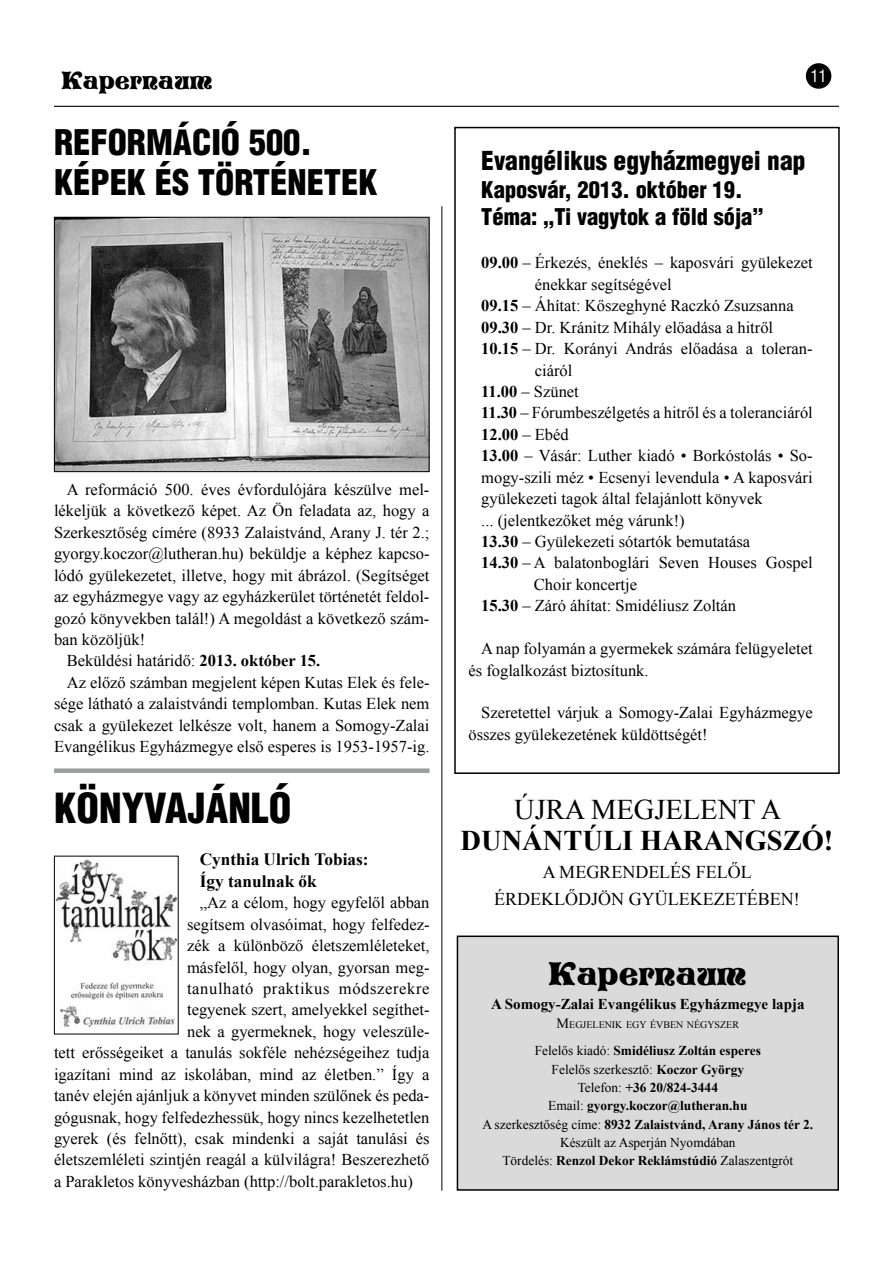
<style>
.page{position:relative;width:893px;height:1263px;background:#fff}
.page>*{position:absolute;margin:0;border:0;box-sizing:border-box;transform-origin:0 0}
.t1{font:900 40.5px "Switzerland Cond";color:#000}
.t2{font:900 34.5px/39.8px "Switzerland Cond";color:#000}
.t3{font:31.5px "Vivian";color:#000}
.t4{font:700 28.5px "Times New Roman";color:#000}
.t5{font:28.5px "Times New Roman";color:#000}
.t6{font:900 25.5px "Switzerland Cond";color:#000}
.t7{font:24px "Vivian";color:#000}
.t8{font:900 22.5px/27.6px "Switzerland Cond";color:#000}
.t9{font:18px/27.6px "Times New Roman";color:#000;text-align:center}
.t10{font:700 17.25px/21.5px "Times New Roman";color:#000}
.t11{font:16.5px/21.5px "Times New Roman";color:#000}
.t12{font:16.5px "Times New Roman";letter-spacing:.04em;color:#000}
.t13{font:700 16.5px "Times New Roman";color:#000}
.t14{font:16.5px "Switzerland Condensed";color:#fff}
.t15{font:700 15px "Times New Roman";color:#000}
.t16{font:700 13.5px/18.3px "Times New Roman";color:#000;text-align:center}
.t17{font:10.05px "Times New Roman";color:#000}
.s1{font-weight:700}
.s2{font-weight:400}
.s3{font-size:14.25px}
</style>
<div class="page">
<div style="left:806px;top:63px;width:25px;height:26px;background:#000;border-radius:50%"></div>
<hr style="left:54px;top:106px;width:785px;height:1px;background:#000">
<div style="left:457px;top:936px;width:381px;height:254px;background:#dadada"></div>
<div style="left:457px;top:935px;width:382px;height:256px;border:2px solid #000"></div>
<img style="left:56px;top:219px;width:371px;height:251px">
<div style="left:54px;top:217px;width:375px;height:255px;border:1px solid #000"></div>
<img style="left:56px;top:859px;width:121px;height:170px">
<hr style="left:441px;top:206px;width:1px;height:985px;background:#000">
<div style="left:54px;top:768px;width:375px;height:5px;background:#9c9d9d"></div>
<h3 class="t7" style="left:62px;top:64px;width:153px">Kapernaum</h3>
<p class="t14" style="left:810px;top:66px;width:18px">11</p>
<h2 class="t2" style="left:54px;top:122px;width:325px">REFORMÁCIÓ 500.<br>KÉPEK ÉS TÖRTÉNETEK</h2>
<h3 class="t6" style="left:481px;top:145px;width:326px">Evangélikus egyházmegyei nap</h3>
<h3 class="t8" style="left:481px;top:176px;width:284px">Kaposvár, 2013. október 19.<br>Téma: „Ti vagytok a föld sója”</h3>
<p class="t11" style="left:481px;top:252px;width:333px"><span class="s1">09.00</span> – Érkezés, éneklés – kaposvári gyülekezet</p>
<p class="t11" style="left:535px;top:273px;width:138px">énekkar segítségével</p>
<p class="t11" style="left:481px;top:295px;width:314px"><span class="s1">09.15</span> – Áhítat: Kőszeghyné Raczkó Zsuzsanna</p>
<p class="t11" style="left:481px;top:316px;width:293px"><span class="s1">09.30</span> – Dr. Kránitz Mihály előadása a hitről</p>
<p class="t11" style="left:481px;top:338px;width:333px"><span class="s1">10.15</span> – Dr. Korányi András előadása a toleran-</p>
<p class="t11" style="left:535px;top:359px;width:39px">ciáról</p>
<p class="t11" style="left:481px;top:380px;width:99px"><span class="s1">11.00</span> – Szünet</p>
<p class="t11" style="left:481px;top:402px;width:333px"><span class="s1">11.30</span> – Fórumbeszélgetés a hitről és a toleranciáról</p>
<p class="t13" style="left:481px;top:423px;width:89px">12.00 <span class="s2">– Ebéd</span></p>
<p class="t11" style="left:481px;top:445px;width:333px"><span class="s1">13.00</span> – Vásár: Luther kiadó • Borkóstolás • So-</p>
<p class="t11" style="left:481px;top:466px;width:333px">mogy-szili méz • Ecsenyi levendula • A kaposvári</p>
<p class="t11" style="left:481px;top:488px;width:283px">gyülekezeti tagok által felajánlott könyvek</p>
<p class="t11" style="left:481px;top:509px;width:205px">... (jelentkezőket még várunk!)</p>
<p class="t11" style="left:481px;top:530px;width:270px"><span class="s1">13.30</span> – Gyülekezeti sótartók bemutatása</p>
<p class="t11" style="left:481px;top:552px;width:333px"><span class="s1">14.30</span> – A balatonboglári Seven Houses Gospel</p>
<p class="t11" style="left:534px;top:573px;width:105px">Choir koncertje</p>
<p class="t11" style="left:481px;top:595px;width:256px"><span class="s1">15.30</span> – Záró áhítat: Smidéliusz Zoltán</p>
<p class="t11" style="left:468px;top:638px;width:346px;text-indent:13px">A nap folyamán a gyermekek számára felügyeletet és foglalkozást biztosítunk.</p>
<p class="t11" style="left:468px;top:702px;width:346px;text-indent:13px">Szeretettel várjuk a Somogy-Zalai Egyházmegye összes gyülekezetének küldöttségét!</p>
<p class="t11" style="left:67px;top:478px;width:364px">A reformáció 500. éves évfordulójára készülve mel-</p>
<p class="t11" style="left:54px;top:500px;width:377px">lékeljük a következő képet. Az Ön feladata az, hogy a</p>
<p class="t11" style="left:54px;top:521px;width:377px">Szerkesztőség címére (8933 Zalaistvánd, Arany J. tér 2.;</p>
<p class="t11" style="left:54px;top:543px;width:377px">gyorgy.koczor@lutheran.hu) beküldje a képhez kapcso-</p>
<p class="t11" style="left:54px;top:564px;width:377px">lódó gyülekezetet, illetve, hogy mit ábrázol. (Segítséget</p>
<p class="t11" style="left:54px;top:586px;width:377px">az egyházmegye vagy az egyházkerület történetét feldol-</p>
<p class="t11" style="left:54px;top:607px;width:377px">gozó könyvekben talál!) A megoldást a következő szám-</p>
<p class="t11" style="left:54px;top:628px;width:93px">ban közöljük!</p>
<p class="t11" style="left:67px;top:650px;width:255px">Beküldési határidő: <span class="s1">2013. október 15.</span></p>
<p class="t11" style="left:67px;top:671px;width:364px">Az előző számban megjelent képen Kutas Elek és fele-</p>
<p class="t11" style="left:54px;top:693px;width:377px">sége látható a zalaistvándi templomban. Kutas Elek nem</p>
<p class="t11" style="left:54px;top:714px;width:377px">csak a gyülekezet lelkésze volt, hanem a Somogy-Zalai</p>
<p class="t11" style="left:54px;top:736px;width:377px">Evangélikus Egyházmegye első esperes is 1953-1957-ig.</p>
<h1 class="t1" style="left:54px;top:782px;width:239px">KÖNYVAJÁNLÓ</h1>
<p class="t10" style="left:200px;top:848px;width:170px">Cynthia Ulrich Tobias:<br>Így tanulnak ők</p>
<p class="t11" style="left:200px;top:892px;width:231px">„Az a célom, hogy egyfelől abban</p>
<p class="t11" style="left:187px;top:913px;width:244px">segítsem olvasóimat, hogy felfedez-</p>
<p class="t11" style="left:187px;top:935px;width:244px">zék a különböző életszemléleteket,</p>
<p class="t11" style="left:187px;top:956px;width:244px">másfelől, hogy olyan, gyorsan meg-</p>
<p class="t12" style="left:187px;top:977px;width:244px">tanulható praktikus módszerekre</p>
<p class="t11" style="left:187px;top:999px;width:244px">tegyenek szert, amelyekkel segíthet-</p>
<p class="t11" style="left:187px;top:1020px;width:244px">nek a gyermeknek, hogy veleszüle-</p>
<p class="t11" style="left:54px;top:1042px;width:377px">tett erősségeiket a tanulás sokféle nehézségeihez tudja</p>
<p class="t11" style="left:54px;top:1063px;width:377px">igazítani mind az iskolában, mind az életben.” Így a</p>
<p class="t11" style="left:54px;top:1085px;width:377px">tanév elején ajánljuk a könyvet minden szülőnek és peda-</p>
<p class="t11" style="left:54px;top:1106px;width:377px">gógusnak, hogy felfedezhessük, hogy nincs kezelhetetlen</p>
<p class="t11" style="left:54px;top:1127px;width:377px">gyerek (és felnőtt), csak mindenki a saját tanulási és</p>
<p class="t11" style="left:54px;top:1149px;width:377px">életszemléleti szintjén reagál a külvilágra! Beszerezhető</p>
<p class="t11" style="left:54px;top:1170px;width:360px">a Parakletos könyvesházban (http://bolt.parakletos.hu)</p>
<h3 class="t5" style="left:514px;top:791px;width:269px">ÚJRA MEGJELENT A</h3>
<h3 class="t4" style="left:460px;top:821px;width:374px">DUNÁNTÚLI HARANGSZÓ!</h3>
<p class="t9" style="left:494px;top:857px;width:307px">A MEGRENDELÉS FELŐL<br>ÉRDEKLŐDJÖN GYÜLEKEZETÉBEN!</p>
<h3 class="t3" style="left:549px;top:953px;width:200px">Kapernaum</h3>
<p class="t15" style="left:491px;top:994px;width:315px">A Somogy-Zalai Evangélikus Egyházmegye lapja</p>
<p class="t17" style="left:557px;top:1017px;width:184px"><span class="s3">M</span>EGJELENIK EGY ÉVBEN NÉGYSZER</p>
<p class="t16" style="left:482px;top:1041px;width:332px"><span class="s2">Felelős kiadó:</span> Smidéliusz Zoltán esperes<br><span class="s2">Felelős szerkesztő:</span> Koczor György<br><span class="s2">Telefon:</span> +36 20/824-3444<br><span class="s2">Email:</span> gyorgy.koczor@lutheran.hu<br><span class="s2">A szerkesztőség címe:</span> 8932 Zalaistvánd, Arany János tér 2.<br><span class="s2">Készült az Asperján Nyomdában<br>Tördelés:</span> Renzol Dekor Reklámstúdió <span class="s2">Zalaszentgrót</span></p>
</div>
